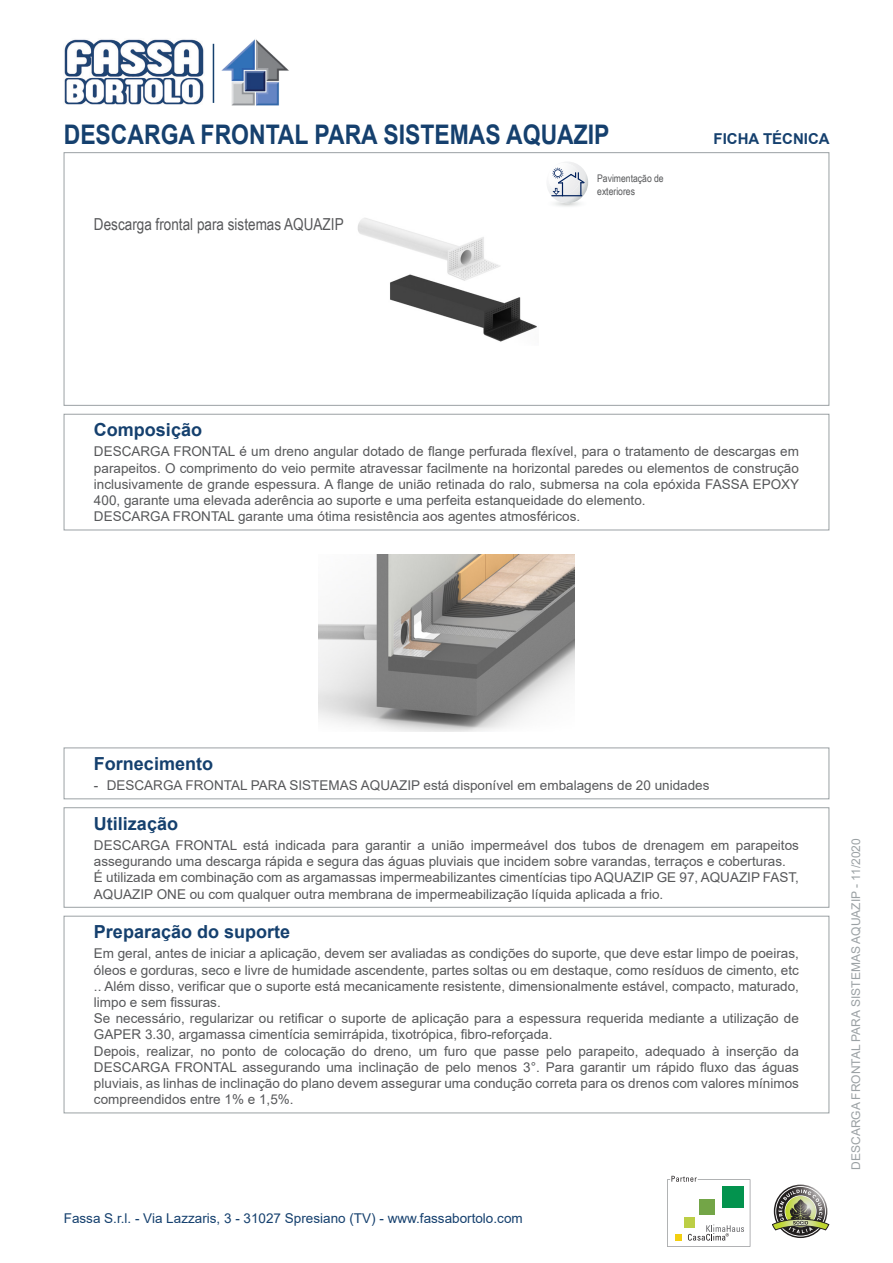
<style>
.page{position:relative;width:893px;height:1263px;background:#fff}
.page>*{position:absolute;margin:0;border:0;box-sizing:border-box;transform-origin:0 0}
.Sottotitolo{font:700 27px "Arial";color:#15406e;scale:.85 1}
.Titolo{font:700 18px "Arial";color:#15406e}
.Descrizione{font:16.5px "Arial Narrow";color:#57585a}
.Scheda_Tecnica{font:700 15px "Arial";color:#15406e}
.Preparazione_del_fon{font:13.5px/16.2px "Arial";color:#57585a;text-align:justify}
.Composizione{font:13.5px/16.2px "Arial";color:#57585a;text-align:justify}
.Impiego{font:13.5px/16.2px "Arial";color:#57585a}
.t1{font:13.5px "Arial";color:#15406e}
.t2{font:12px "Arial";color:#9ba1a4}
.Frase{font:10.5px/12.6px "Arial Narrow";color:#57585a}
</style>
<div class="page">
<svg style="left:667px;top:1176px;width:83px;height:71px"></svg>
<svg style="left:772px;top:1186px;width:57px;height:50px"></svg>
<img style="left:64px;top:39px;width:140px;height:66px">
<hr style="left:213px;top:44px;width:1px;height:59px;background:#15406e">
<img style="left:221px;top:39px;width:68px;height:67px">
<img style="left:358px;top:218px;width:179px;height:124px">
<svg style="left:547px;top:162px;width:41px;height:41px"></svg>
<hr style="left:551px;top:195px;width:31px;height:1px;background:#00205b">
<div style="left:64px;top:152px;width:765px;height:253px;border:1px solid #9ba1a4"></div>
<div style="left:64px;top:414px;width:765px;height:116px;border:1px solid #9ba1a4"></div>
<img style="left:318px;top:555px;width:257px;height:176px">
<div style="left:64px;top:748px;width:765px;height:51px;border:1px solid #9ba1a4"></div>
<div style="left:64px;top:807px;width:765px;height:100px;border:1px solid #9ba1a4"></div>
<div style="left:64px;top:916px;width:765px;height:197px;border:1px solid #9ba1a4"></div>
<p class="Sottotitolo" style="left:64px;top:115px;width:643px">DESCARGA FRONTAL PARA SISTEMAS AQUAZIP</p>
<p class="Scheda_Tecnica" style="left:714px;top:128px;width:118px">FICHA TÉCNICA</p>
<p class="Descrizione" style="left:94px;top:212px;width:251px">Descarga frontal para sistemas AQUAZIP</p>
<p class="Frase" style="left:597px;top:172px;width:68px">Pavimentação de exteriores</p>
<p class="Titolo" style="left:94px;top:417px;width:110px">Composição</p>
<p class="Composizione" style="left:94px;top:444px;width:707px">DESCARGA FRONTAL é um dreno angular dotado de flange perfurada flexível, para o tratamento de descargas em parapeitos. O comprimento do veio permite atravessar facilmente na horizontal paredes ou elementos de construção inclusivamente de grande espessura. A flange de união retinada do ralo, submersa na cola epóxida FASSA EPOXY 400, garante uma elevada aderência ao suporte e uma perfeita estanqueidade do elemento.</p>
<p class="Composizione" style="left:94px;top:508px;width:488px">DESCARGA FRONTAL garante uma ótima resistência aos agentes atmosféricos.</p>
<p class="Titolo" style="left:94px;top:751px;width:121px">Fornecimento</p>
<p class="Composizione" style="left:94px;top:777px;width:617px">- DESCARGA FRONTAL PARA SISTEMAS AQUAZIP está disponível em embalagens de 20 unidades</p>
<p class="Titolo" style="left:94px;top:810px;width:86px">Utilização</p>
<p class="Impiego" style="left:94px;top:837px;width:706px">DESCARGA FRONTAL está indicada para garantir a união impermeável dos tubos de drenagem em parapeitos assegurando uma descarga rápida e segura das águas pluviais que incidem sobre varandas, terraços e coberturas.</p>
<p class="Impiego" style="left:94px;top:869px;width:706px">É utilizada em combinação com as argamassas impermeabilizantes cimentícias tipo AQUAZIP GE 97, AQUAZIP FAST,<br>AQUAZIP ONE ou com qualquer outra membrana de impermeabilização líquida aplicada a frio.</p>
<p class="Titolo" style="left:94px;top:919px;width:198px">Preparação do suporte</p>
<p class="Preparazione_del_fon" style="left:94px;top:945px;width:706px">Em geral, antes de iniciar a aplicação, devem ser avaliadas as condições do suporte, que deve estar limpo de poeiras, óleos e gorduras, seco e livre de humidade ascendente, partes soltas ou em destaque, como resíduos de cimento, etc .. Além disso, verificar que o suporte está mecanicamente resistente, dimensionalmente estável, compacto, maturado, limpo e sem fissuras.</p>
<p class="Preparazione_del_fon" style="left:94px;top:1010px;width:706px">Se necessário, regularizar ou retificar o suporte de aplicação para a espessura requerida mediante a utilização de<br>GAPER 3.30, argamassa cimentícia semirrápida, tixotrópica, fibro-reforçada.</p>
<p class="Preparazione_del_fon" style="left:94px;top:1043px;width:706px">Depois, realizar, no ponto de colocação do dreno, um furo que passe pelo parapeito, adequado à inserção da DESCARGA FRONTAL assegurando uma inclinação de pelo menos 3°. Para garantir um rápido fluxo das águas pluviais, as linhas de inclinação do plano devem assegurar uma condução correta para os drenos com valores mínimos compreendidos entre 1% e 1,5%.</p>
<p class="t1" style="left:64px;top:1208px;width:460px">Fassa S.r.l. - Via Lazzaris, 3 - 31027 Spresiano (TV) - www.fassabortolo.com</p>
<p class="t2" style="left:848px;top:1170px;width:333px;rotate:-90deg">DESCARGA FRONTAL PARA SISTEMAS AQUAZIP - 11/2020</p>
</div>
